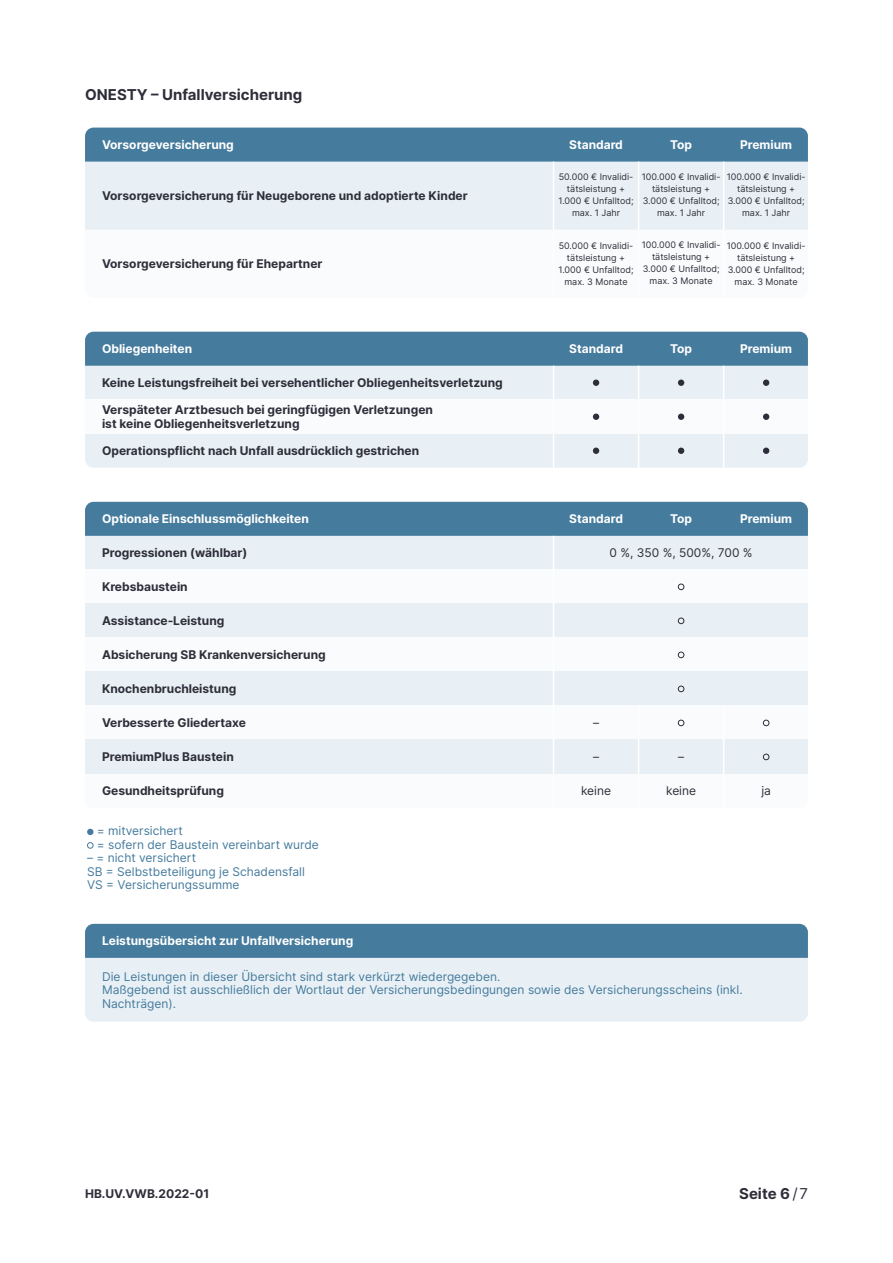
<style>
.page{position:relative;width:893px;height:1263px;background:#fff}
.page>*{position:absolute;margin:0;border:0;box-sizing:border-box;transform-origin:0 0}
.t1{font:700 15px "Inter";color:#2e2e3a}
.t2{font:700 12px/13.5px "Inter";color:#2e2e3a}
.t3{font:12px/13.5px "Inter";color:#457b9d}
.t4{font:700 12px "Inter";color:#fff}
.t5{font:12px "Inter";color:#2e2e3a}
.t6{font:9px/12px "Inter";color:#2e2e3a;text-align:center}
.s1{font-weight:400}
</style>
<div class="page">
<div style="left:85px;top:366px;width:723px;height:34px;background:#e8f0f5"></div>
<div style="left:85px;top:536px;width:723px;height:34px;background:#e8f0f5"></div>
<div style="left:85px;top:570px;width:723px;height:34px;background:#f9fbfc"></div>
<div style="left:85px;top:604px;width:723px;height:34px;background:#e8f0f5"></div>
<div style="left:85px;top:638px;width:723px;height:34px;background:#f9fbfc"></div>
<div style="left:85px;top:672px;width:723px;height:34px;background:#e8f0f5"></div>
<div style="left:85px;top:706px;width:723px;height:34px;background:#f9fbfc"></div>
<div style="left:85px;top:740px;width:723px;height:34px;background:#e8f0f5"></div>
<div style="left:85px;top:400px;width:723px;height:34px;background:#f9fbfc"></div>
<div style="left:85px;top:332px;width:723px;height:34px;background:#457b9d"></div>
<div style="left:85px;top:502px;width:723px;height:34px;background:#457b9d"></div>
<hr style="left:723px;top:366px;width:1px;height:102px;background:#fff">
<hr style="left:723px;top:706px;width:1px;height:102px;background:#fff">
<hr style="left:638px;top:366px;width:1px;height:102px;background:#fff">
<hr style="left:638px;top:706px;width:1px;height:102px;background:#fff">
<hr style="left:553px;top:366px;width:1px;height:102px;background:#fff">
<hr style="left:553px;top:536px;width:1px;height:387px;background:#fff">
<div style="left:85px;top:958px;width:723px;height:64px;background:#e8f0f5"></div>
<div style="left:85px;top:924px;width:723px;height:34px;background:#457b9d"></div>
<div style="left:85px;top:162px;width:723px;height:68px;background:#e8f0f5"></div>
<div style="left:85px;top:128px;width:723px;height:34px;background:#457b9d"></div>
<hr style="left:723px;top:162px;width:1px;height:136px;background:#fff">
<hr style="left:638px;top:162px;width:1px;height:136px;background:#fff">
<hr style="left:553px;top:162px;width:1px;height:136px;background:#fff">
<div style="left:85px;top:434px;width:723px;height:34px;background:#e8f0f5"></div>
<svg style="left:678px;top:414px;width:6px;height:6px"></svg>
<svg style="left:593px;top:414px;width:6px;height:6px"></svg>
<svg style="left:763px;top:414px;width:6px;height:6px"></svg>
<div style="left:678px;top:379px;width:6px;height:7px;background:#2e2e3a;border-radius:50%"></div>
<div style="left:593px;top:379px;width:6px;height:7px;background:#2e2e3a;border-radius:50%"></div>
<div style="left:763px;top:379px;width:6px;height:7px;background:#2e2e3a;border-radius:50%"></div>
<svg style="left:678px;top:584px;width:6px;height:6px"></svg>
<svg style="left:678px;top:618px;width:6px;height:6px"></svg>
<svg style="left:678px;top:652px;width:6px;height:6px"></svg>
<svg style="left:678px;top:686px;width:6px;height:6px"></svg>
<svg style="left:678px;top:720px;width:6px;height:6px"></svg>
<svg style="left:763px;top:720px;width:6px;height:6px"></svg>
<svg style="left:763px;top:754px;width:6px;height:6px"></svg>
<svg style="left:87px;top:829px;width:6px;height:6px"></svg>
<div style="left:87px;top:842px;width:6px;height:7px;border:1px solid #457b9d;border-radius:50%"></div>
<p class="t1" style="left:85px;top:83px;width:219px">ONESTY – Unfallversicherung</p>
<p class="t4" style="left:102px;top:136px;width:133px">Vorsorgeversicherung</p>
<p class="t4" style="left:569px;top:136px;width:55px">Standard</p>
<p class="t4" style="left:670px;top:136px;width:24px">Top</p>
<p class="t4" style="left:740px;top:136px;width:54px">Premium</p>
<p class="t6" style="left:558px;top:171px;width:77px">50.000 € Invalidi&shy;tätsleistung +<br>1.000 € Unfalltod; max. 1 Jahr</p>
<p class="t6" style="left:558px;top:239px;width:77px">50.000 € Invalidi&shy;tätsleistung +<br>1.000 € Unfalltod; max. 3 Monate</p>
<p class="t6" style="left:642px;top:171px;width:80px">100.000 € Invalidi&shy;tätsleistung +<br>3.000 € Unfalltod; max. 1 Jahr</p>
<p class="t6" style="left:642px;top:239px;width:80px">100.000 € Invalidi&shy;tätsleistung +<br>3.000 € Unfalltod; max. 3 Monate</p>
<p class="t6" style="left:727px;top:171px;width:80px">100.000 € Invalidi&shy;tätsleistung +<br>3.000 € Unfalltod; max. 1 Jahr</p>
<p class="t6" style="left:727px;top:239px;width:80px">100.000 € Invalidi&shy;tätsleistung +<br>3.000 € Unfalltod; max. 3 Monate</p>
<p class="t2" style="left:102px;top:188px;width:367px">Vorsorgeversicherung für Neugeborene und adoptierte Kinder</p>
<p class="t2" style="left:102px;top:256px;width:222px">Vorsorgeversicherung für Ehepartner</p>
<p class="t4" style="left:102px;top:340px;width:92px">Obliegenheiten</p>
<p class="t2" style="left:102px;top:375px;width:402px">Keine Leistungsfreiheit bei versehentlicher Obliegenheitsverletzung</p>
<p class="t2" style="left:102px;top:403px;width:332px">Verspäteter Arztbesuch bei geringfügigen Verletzungen ist keine Obliegenheitsverletzung</p>
<p class="t2" style="left:102px;top:444px;width:319px">Operationspflicht nach Unfall ausdrücklich gestrichen</p>
<p class="t4" style="left:102px;top:510px;width:208px">Optionale Einschlussmöglichkeiten</p>
<p class="t2" style="left:102px;top:546px;width:147px">Progressionen (wählbar)</p>
<p class="t2" style="left:102px;top:580px;width:87px">Krebsbaustein</p>
<p class="t2" style="left:102px;top:614px;width:124px">Assistance-Leistung</p>
<p class="t2" style="left:102px;top:648px;width:225px">Absicherung SB Krankenversicherung</p>
<p class="t2" style="left:102px;top:682px;width:136px">Knochenbruchleistung</p>
<p class="t2" style="left:102px;top:716px;width:145px">Verbesserte Gliedertaxe</p>
<p class="t2" style="left:102px;top:750px;width:133px">PremiumPlus Baustein</p>
<p class="t2" style="left:102px;top:784px;width:123px">Gesundheitsprüfung</p>
<p class="t3" style="left:97px;top:824px;width:224px">= mitversichert<br>= sofern der Baustein vereinbart wurde</p>
<p class="t3" style="left:87px;top:851px;width:219px">– = nicht versichert<br>SB = Selbstbeteiligung je Schadensfall<br>VS = Versicherungssumme</p>
<p class="t4" style="left:102px;top:932px;width:253px">Leistungsübersicht zur Unfallversicherung</p>
<p class="t4" style="left:569px;top:340px;width:55px">Standard</p>
<p class="t4" style="left:670px;top:340px;width:24px">Top</p>
<p class="t4" style="left:740px;top:340px;width:54px">Premium</p>
<p class="t4" style="left:569px;top:510px;width:55px">Standard</p>
<p class="t4" style="left:670px;top:510px;width:24px">Top</p>
<p class="t4" style="left:740px;top:510px;width:54px">Premium</p>
<p class="t5" style="left:609px;top:544px;width:145px">0 %, 350 %, 500%, 700 %</p>
<p class="t5" style="left:593px;top:714px;width:7px">–</p>
<p class="t5" style="left:593px;top:748px;width:7px">–</p>
<p class="t5" style="left:581px;top:782px;width:32px">keine</p>
<p class="t5" style="left:678px;top:748px;width:7px">–</p>
<p class="t5" style="left:666px;top:782px;width:32px">keine</p>
<p class="t5" style="left:761px;top:782px;width:11px">ja</p>
<p class="t3" style="left:102px;top:969px;width:642px">Die Leistungen in dieser Übersicht sind stark verkürzt wiedergegeben.<br>Maßgebend ist ausschließlich der Wortlaut der Versicherungsbedingungen sowie des Versicherungsscheins (inkl.<br>Nachträgen).</p>
<p class="t2" style="left:85px;top:1186px;width:126px">HB.UV.VWB.2022-01</p>
<p class="t1" style="left:739px;top:1182px;width:70px">Seite 6 <span class="s1">/7</span></p>
</div>
